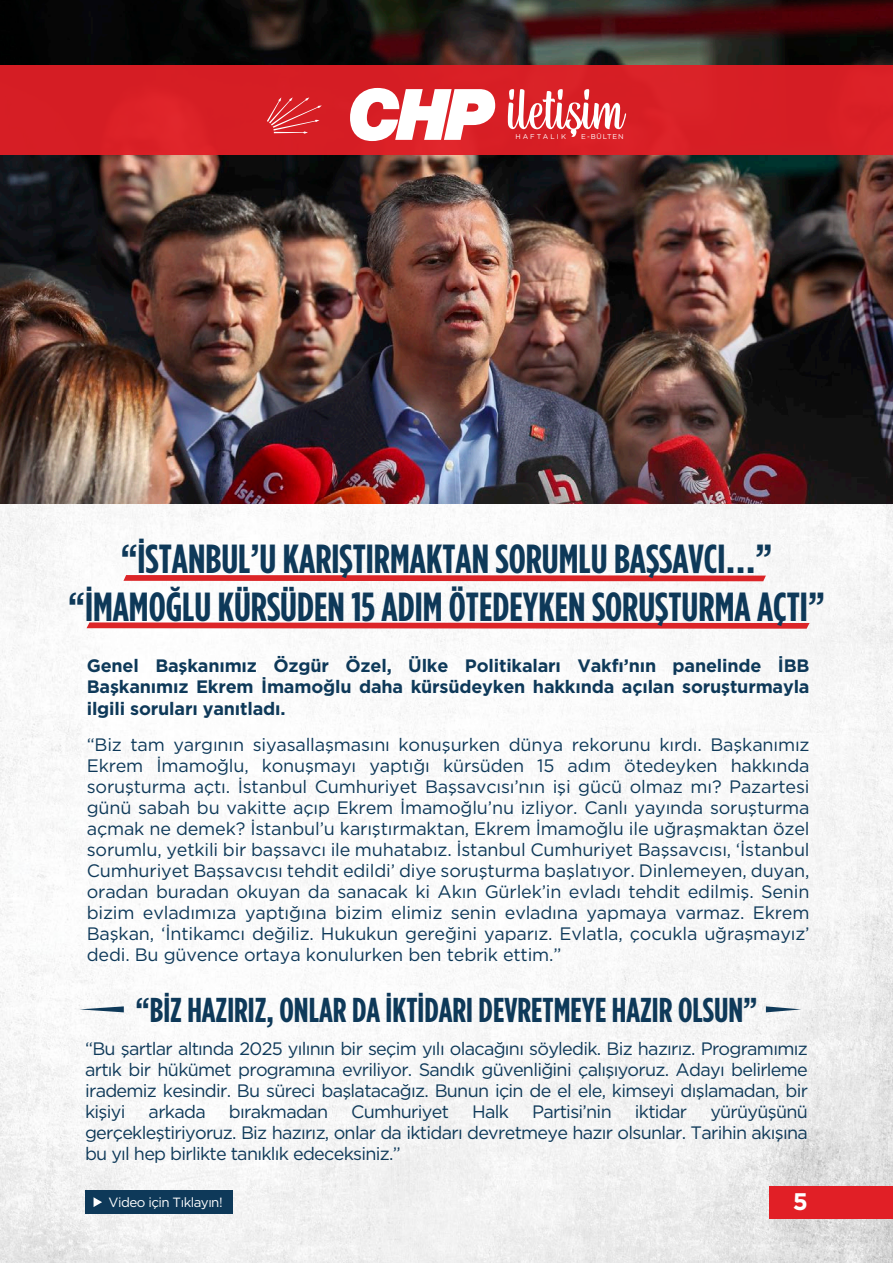
<style>
.page{position:relative;width:893px;height:1263px;background:#fff}
.page>*{position:absolute;margin:0;border:0;box-sizing:border-box;transform-origin:0 0}
.t1{font:700 40.65px/48px "Gotham Cond";color:#0e3959;text-align:center}
.t2{font:700 34.5px "Gotham Cond";color:#0e3959}
.t3{font:700 24px "Gotham";color:#fff}
.t4{font:18px/21px "Gotham";letter-spacing:-.04em;color:#0e3959;text-align:justify}
.t5{font:700 18px/21.6px "Gotham";letter-spacing:-.01em;color:#0e3959;text-align:justify}
.t6{font:13.35px "Gotham";letter-spacing:-.04em;color:#fff}
.t7{font:6.9px "Gotham Book TR";letter-spacing:.3em;color:#fff}
.t8{font:6.9px "Gotham Book TR";letter-spacing:.255em;color:#fff}
</style>
<div class="page">
<img style="left:0;top:504px;width:893px;height:759px">
<img style="left:0;top:0;width:893px;height:504px">
<svg style="left:79px;top:1006px;width:45px;height:6px"></svg>
<svg style="left:766px;top:1006px;width:35px;height:6px"></svg>
<svg style="left:87px;top:622px;width:723px;height:7px;background:#e14b4e"></svg>
<svg style="left:123px;top:575px;width:643px;height:6px;background:#dd3235"></svg>
<div style="left:0;top:66px;width:893px;height:89px;background:#d61e25"></div>
<svg style="left:267px;top:97px;width:55px;height:37px"></svg>
<svg style="left:507px;top:89px;width:119px;height:48px"></svg>
<svg style="left:350px;top:88px;width:145px;height:53px"></svg>
<div style="left:769px;top:1186px;width:124px;height:32px;background:#e11f26"></div>
<div style="left:85px;top:1190px;width:147px;height:24px;background:#0e3959"></div>
<svg style="left:94px;top:1197px;width:8px;height:10px"></svg>
<p class="t7" style="left:515px;top:133px;width:52px">HAFTALIK</p>
<p class="t8" style="left:581px;top:133px;width:44px">E-BÜLTEN</p>
<h1 class="t1" style="left:68px;top:534px;width:758px">“İSTANBUL’U KARIŞTIRMAKTAN SORUMLU BAŞSAVCI…” “İMAMOĞLU KÜRSÜDEN 15 ADIM ÖTEDEYKEN SORUŞTURMA AÇTI”</h1>
<p class="t5" style="left:87px;top:655px;width:724px">Genel Başkanımız Özgür Özel, Ülke Politikaları Vakfı’nın panelinde İBB Başkanımız Ekrem İmamoğlu daha kürsüdeyken hakkında açılan soruşturmayla ilgili soruları yanıtladı.</p>
<p class="t4" style="left:87px;top:734px;width:724px">“Biz tam yargının siyasallaşmasını konuşurken dünya rekorunu kırdı. Başkanımız Ekrem İmamoğlu, konuşmayı yaptığı kürsüden 15 adım ötedeyken hakkında soruşturma açtı. İstanbul Cumhuriyet Başsavcısı’nın işi gücü olmaz mı? Pazartesi günü sabah bu vakitte açıp Ekrem İmamoğlu’nu izliyor. Canlı yayında soruşturma açmak ne demek? İstanbul’u karıştırmaktan, Ekrem İmamoğlu ile uğraşmaktan özel sorumlu, yetkili bir başsavcı ile muhatabız. İstanbul Cumhuriyet Başsavcısı, ‘İstanbul Cumhuriyet Başsavcısı tehdit edildi’ diye soruşturma başlatıyor. Dinlemeyen, duyan, oradan buradan okuyan da sanacak ki Akın Gürlek’in evladı tehdit edilmiş. Senin bizim evladımıza yaptığına bizim elimiz senin evladına yapmaya varmaz. Ekrem Başkan, ‘İntikamcı değiliz. Hukukun gereğini yaparız. Evlatla, çocukla uğraşmayız’ dedi. Bu güvence ortaya konulurken ben tebrik ettim.”</p>
<h2 class="t2" style="left:135px;top:990px;width:623px">“BİZ HAZIRIZ, ONLAR DA İKTİDARI DEVRETMEYE HAZIR OLSUN”</h2>
<p class="t4" style="left:85px;top:1038px;width:724px">“Bu şartlar altında 2025 yılının bir seçim yılı olacağını söyledik. Biz hazırız. Programımız artık bir hükümet programına evriliyor. Sandık güvenliğini çalışıyoruz. Adayı belirleme irademiz kesindir. Bu süreci başlatacağız. Bunun için de el ele, kimseyi dışlamadan, bir kişiyi</p>
<p class="t4" style="left:149px;top:1101px;width:59px">arkada</p>
<p class="t4" style="left:229px;top:1101px;width:101px">bırakmadan</p>
<p class="t4" style="left:351px;top:1101px;width:99px">Cumhuriyet</p>
<p class="t4" style="left:472px;top:1101px;width:38px">Halk</p>
<p class="t4" style="left:532px;top:1101px;width:81px">Partisi’nin</p>
<p class="t4" style="left:635px;top:1101px;width:54px">iktidar</p>
<p class="t4" style="left:85px;top:1101px;width:724px;text-indent:625px">yürüyüşünü gerçekleştiriyoruz. Biz hazırız, onlar da iktidarı devretmeye hazır olsunlar. Tarihin akışına bu yıl hep birlikte tanıklık edeceksiniz.”</p>
<p class="t6" style="left:109px;top:1193px;width:116px">Video için Tıklayın!</p>
<h3 class="t3" style="left:793px;top:1185px;width:17px">5</h3>
</div>
